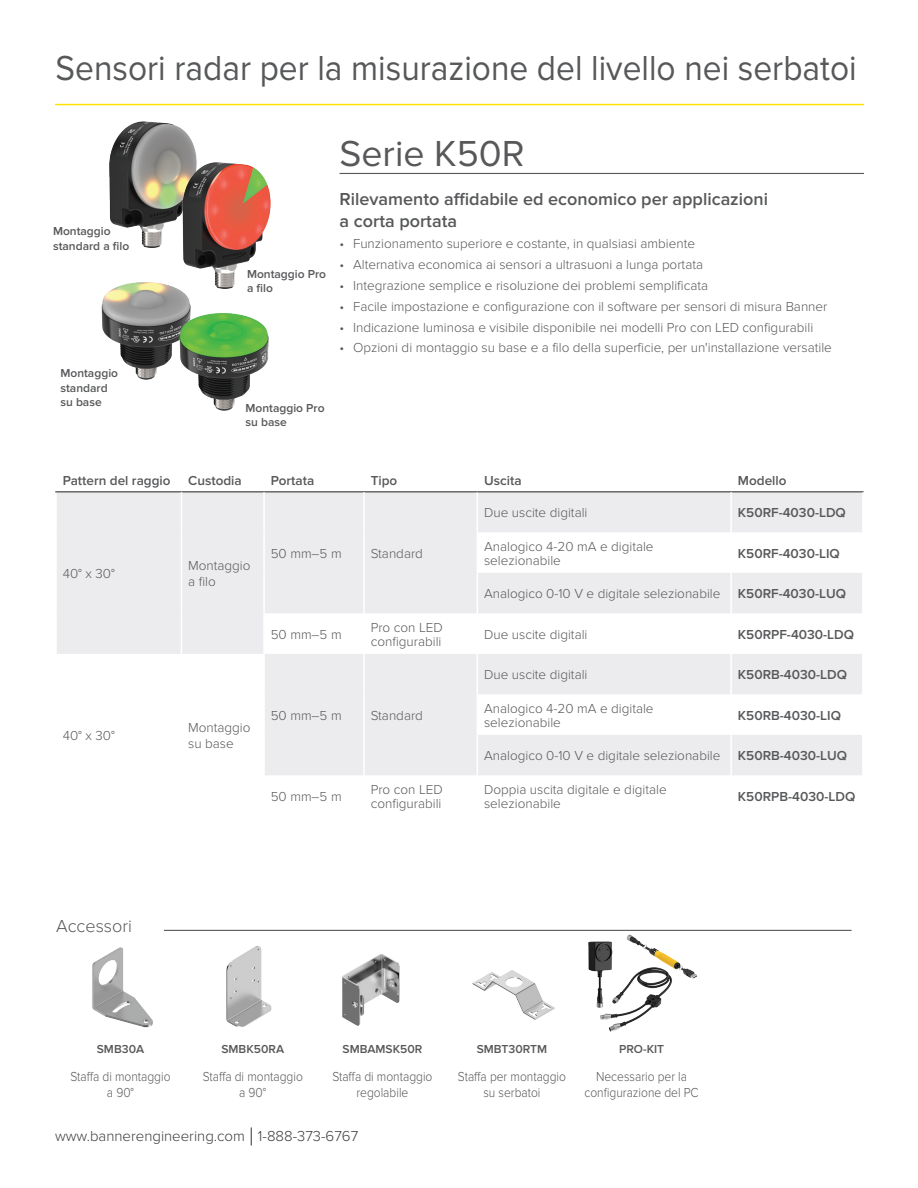
<style>
.page{position:relative;width:918px;height:1188px;background:#fff}
.page>*{position:absolute;margin:0;border:0;box-sizing:border-box;transform-origin:0 0}
.EN_Page_Header{font:37.5px "Proxima Nova";color:#57585a}
.EN_Page_Header-2{font:36px "Proxima Nova";color:#57585a;scale:.93 1}
.EN_Sub_Head_Bold{font:600 18px/22.5px "Proxima Nova";color:#57585a}
.EN_Sub_Head{font:300 18px "Proxima Nova";color:#57585a}
.t1{font:300 15px "Proxima Nova";color:#3e3e3f}
.EN_Body_Text{font:300 13.5px/13.5px "Proxima Nova";color:#57585a}
.EN_Body_Text_Bold{font:600 13.5px "Proxima Nova";color:#57585a}
.EN_Body_Text-2{font:300 13.5px/16.5px "Proxima Nova";color:#57585a;text-align:center;scale:.89 1}
.EN_Accessories_text_bold{font:600 12px/14.4px "Proxima Nova";color:#57585a}
.s1{font-size:25.5px}
</style>
<div class="page">
<img style="left:101px;top:282px;width:89px;height:98px">
<img style="left:109px;top:121px;width:86px;height:127px">
<img style="left:171px;top:148px;width:100px;height:147px">
<svg style="left:57px;top:492px;width:306px;height:283px;fill:#ececee"></svg>
<svg style="left:365px;top:492px;width:497px;height:283px;fill:#ececee"></svg>
<hr style="left:477px;top:532px;width:1px;height:41px;background:#fff">
<hr style="left:730px;top:532px;width:2px;height:41px;background:#fff">
<hr style="left:477px;top:573px;width:1px;height:40px;background:#fff">
<hr style="left:730px;top:573px;width:2px;height:40px;background:#fff">
<hr style="left:477px;top:613px;width:1px;height:41px;background:#fff">
<hr style="left:730px;top:613px;width:2px;height:41px;background:#fff">
<hr style="left:477px;top:654px;width:1px;height:40px;background:#fff">
<hr style="left:730px;top:654px;width:2px;height:40px;background:#fff">
<hr style="left:477px;top:694px;width:1px;height:41px;background:#fff">
<hr style="left:730px;top:694px;width:2px;height:41px;background:#fff">
<hr style="left:477px;top:735px;width:1px;height:40px;background:#fff">
<hr style="left:730px;top:735px;width:2px;height:40px;background:#fff">
<hr style="left:364px;top:491px;width:113px;height:1px;background:#231f20">
<hr style="left:181px;top:654px;width:1px;height:40px;background:#fff">
<hr style="left:181px;top:694px;width:1px;height:41px;background:#fff">
<hr style="left:181px;top:735px;width:1px;height:40px;background:#fff">
<hr style="left:55px;top:491px;width:126px;height:1px;background:#231f20">
<hr style="left:181px;top:491px;width:83px;height:1px;background:#231f20">
<hr style="left:181px;top:492px;width:1px;height:40px;background:#fff">
<hr style="left:181px;top:532px;width:1px;height:41px;background:#fff">
<hr style="left:181px;top:573px;width:1px;height:40px;background:#fff">
<hr style="left:181px;top:613px;width:1px;height:41px;background:#fff">
<hr style="left:477px;top:492px;width:1px;height:40px;background:#fff">
<hr style="left:477px;top:491px;width:254px;height:1px;background:#231f20">
<hr style="left:731px;top:491px;width:133px;height:1px;background:#231f20">
<hr style="left:730px;top:492px;width:2px;height:40px;background:#fff">
<hr style="left:264px;top:491px;width:100px;height:1px;background:#231f20">
<hr style="left:263px;top:492px;width:2px;height:40px;background:#fff">
<hr style="left:263px;top:532px;width:2px;height:41px;background:#fff">
<hr style="left:263px;top:573px;width:2px;height:40px;background:#fff">
<hr style="left:263px;top:613px;width:2px;height:41px;background:#fff">
<hr style="left:263px;top:654px;width:2px;height:40px;background:#fff">
<hr style="left:263px;top:694px;width:2px;height:41px;background:#fff">
<hr style="left:263px;top:735px;width:2px;height:40px;background:#fff">
<hr style="left:164px;top:930px;width:688px;height:1px;background:#57585a">
<hr style="left:340px;top:173px;width:524px;height:1px;background:#57585a">
<img style="left:172px;top:302px;width:97px;height:109px">
<img style="left:92px;top:947px;width:61px;height:81px">
<img style="left:226px;top:946px;width:46px;height:81px">
<img style="left:342px;top:954px;width:58px;height:72px">
<img style="left:588px;top:934px;width:109px;height:98px">
<hr style="left:55px;top:104px;width:809px;height:1px;background:#ffe201">
<img style="left:472px;top:970px;width:83px;height:50px">
<p class="EN_Page_Header-2" style="left:56px;top:48px;width:863px">Sensori radar per la misurazione del livello nei serbatoi</p>
<p class="EN_Accessories_text_bold" style="left:53px;top:224px;width:78px">Montaggio standard a filo</p>
<p class="EN_Accessories_text_bold" style="left:60px;top:366px;width:59px">Montaggio standard su base</p>
<p class="EN_Accessories_text_bold" style="left:247px;top:267px;width:81px">Montaggio Pro a filo</p>
<p class="EN_Page_Header" style="left:340px;top:132px;width:187px">Serie K50R</p>
<p class="EN_Sub_Head_Bold" style="left:340px;top:188px;width:430px">Rilevamento affidabile ed economico per applicazioni a corta portata</p>
<p class="EN_Body_Text" style="left:340px;top:237px;width:357px">• Funzionamento superiore e costante, in qualsiasi ambiente</p>
<p class="EN_Body_Text" style="left:340px;top:258px;width:365px">• Alternativa economica ai sensori a ultrasuoni a lunga portata</p>
<p class="EN_Body_Text" style="left:340px;top:279px;width:370px">• Integrazione semplice e risoluzione dei problemi semplificata</p>
<p class="EN_Body_Text" style="left:340px;top:300px;width:489px">• Facile impostazione e configurazione con il software per sensori di misura Banner</p>
<p class="EN_Body_Text" style="left:340px;top:320px;width:475px">• Indicazione luminosa e visibile disponibile nei modelli Pro con LED configurabili</p>
<p class="EN_Body_Text" style="left:340px;top:341px;width:494px">• Opzioni di montaggio su base e a filo della superficie, per un'installazione versatile</p>
<p class="EN_Accessories_text_bold" style="left:246px;top:401px;width:81px">Montaggio Pro su base</p>
<p class="EN_Body_Text_Bold" style="left:63px;top:473px;width:109px">Pattern del raggio</p>
<p class="EN_Body_Text_Bold" style="left:188px;top:473px;width:55px">Custodia</p>
<p class="EN_Body_Text_Bold" style="left:271px;top:473px;width:45px">Portata</p>
<p class="EN_Body_Text_Bold" style="left:371px;top:473px;width:28px">Tipo</p>
<p class="EN_Body_Text_Bold" style="left:484px;top:473px;width:39px">Uscita</p>
<p class="EN_Body_Text_Bold" style="left:738px;top:473px;width:50px">Modello</p>
<p class="EN_Body_Text" style="left:63px;top:567px;width:54px">40° x 30°</p>
<p class="EN_Body_Text" style="left:188px;top:557px;width:64px;line-height:16.5px">Montaggio a filo</p>
<p class="EN_Body_Text" style="left:63px;top:729px;width:54px">40° x 30°</p>
<p class="EN_Body_Text" style="left:188px;top:719px;width:64px;line-height:16.5px">Montaggio su base</p>
<p class="EN_Body_Text" style="left:271px;top:547px;width:72px">50 mm–5 m</p>
<p class="EN_Body_Text" style="left:371px;top:547px;width:54px">Standard</p>
<p class="EN_Body_Text" style="left:484px;top:506px;width:105px">Due uscite digitali</p>
<p class="EN_Body_Text_Bold" style="left:738px;top:505px;width:110px">K50RF-4030-LDQ</p>
<p class="EN_Body_Text" style="left:484px;top:540px;width:171px">Analogico 4-20 mA e digitale selezionabile</p>
<p class="EN_Body_Text_Bold" style="left:738px;top:546px;width:103px">K50RF-4030-LIQ</p>
<p class="EN_Body_Text" style="left:484px;top:587px;width:238px">Analogico 0-10 V e digitale selezionabile</p>
<p class="EN_Body_Text_Bold" style="left:738px;top:586px;width:110px">K50RF-4030-LUQ</p>
<p class="EN_Body_Text" style="left:271px;top:628px;width:72px">50 mm–5 m</p>
<p class="EN_Body_Text" style="left:371px;top:621px;width:74px">Pro con LED configurabili</p>
<p class="EN_Body_Text" style="left:484px;top:628px;width:105px">Due uscite digitali</p>
<p class="EN_Body_Text_Bold" style="left:738px;top:627px;width:118px">K50RPF-4030-LDQ</p>
<p class="EN_Body_Text" style="left:271px;top:709px;width:72px">50 mm–5 m</p>
<p class="EN_Body_Text" style="left:371px;top:709px;width:54px">Standard</p>
<p class="EN_Body_Text" style="left:484px;top:668px;width:105px">Due uscite digitali</p>
<p class="EN_Body_Text_Bold" style="left:738px;top:667px;width:111px">K50RB-4030-LDQ</p>
<p class="EN_Body_Text" style="left:484px;top:702px;width:171px">Analogico 4-20 mA e digitale selezionabile</p>
<p class="EN_Body_Text_Bold" style="left:738px;top:708px;width:105px">K50RB-4030-LIQ</p>
<p class="EN_Body_Text" style="left:484px;top:749px;width:238px">Analogico 0-10 V e digitale selezionabile</p>
<p class="EN_Body_Text_Bold" style="left:738px;top:748px;width:111px">K50RB-4030-LUQ</p>
<p class="EN_Body_Text" style="left:271px;top:790px;width:72px">50 mm–5 m</p>
<p class="EN_Body_Text" style="left:371px;top:783px;width:74px">Pro con LED configurabili</p>
<p class="EN_Body_Text" style="left:484px;top:783px;width:184px">Doppia uscita digitale e digitale selezionabile</p>
<p class="EN_Body_Text_Bold" style="left:738px;top:789px;width:119px">K50RPB-4030-LDQ</p>
<p class="EN_Sub_Head" style="left:56px;top:916px;width:77px">Accessori</p>
<p class="EN_Accessories_text_bold" style="left:97px;top:1042px;width:49px">SMB30A</p>
<p class="EN_Accessories_text_bold" style="left:222px;top:1042px;width:64px">SMBK50RA</p>
<p class="EN_Accessories_text_bold" style="left:343px;top:1042px;width:81px">SMBAMSK50R</p>
<p class="EN_Accessories_text_bold" style="left:477px;top:1042px;width:72px">SMBT30RTM</p>
<p class="EN_Accessories_text_bold" style="left:619px;top:1042px;width:47px">PRO-KIT</p>
<p class="EN_Body_Text-2" style="left:70px;top:1068px;width:114px">Staffa di montaggio a 90°</p>
<p class="EN_Body_Text-2" style="left:203px;top:1068px;width:114px">Staffa di montaggio a 90°</p>
<p class="EN_Body_Text-2" style="left:332px;top:1068px;width:114px">Staffa di montaggio regolabile</p>
<p class="EN_Body_Text-2" style="left:458px;top:1068px;width:123px">Staffa per montaggio su serbatoi</p>
<p class="EN_Body_Text-2" style="left:585px;top:1068px;width:130px">Necessario per la configurazione del PC</p>
<p class="t1" style="left:55px;top:1127px;width:305px">www.bannerengineering.com <span class="s1">|</span> 1-888-373-6767</p>
</div>
